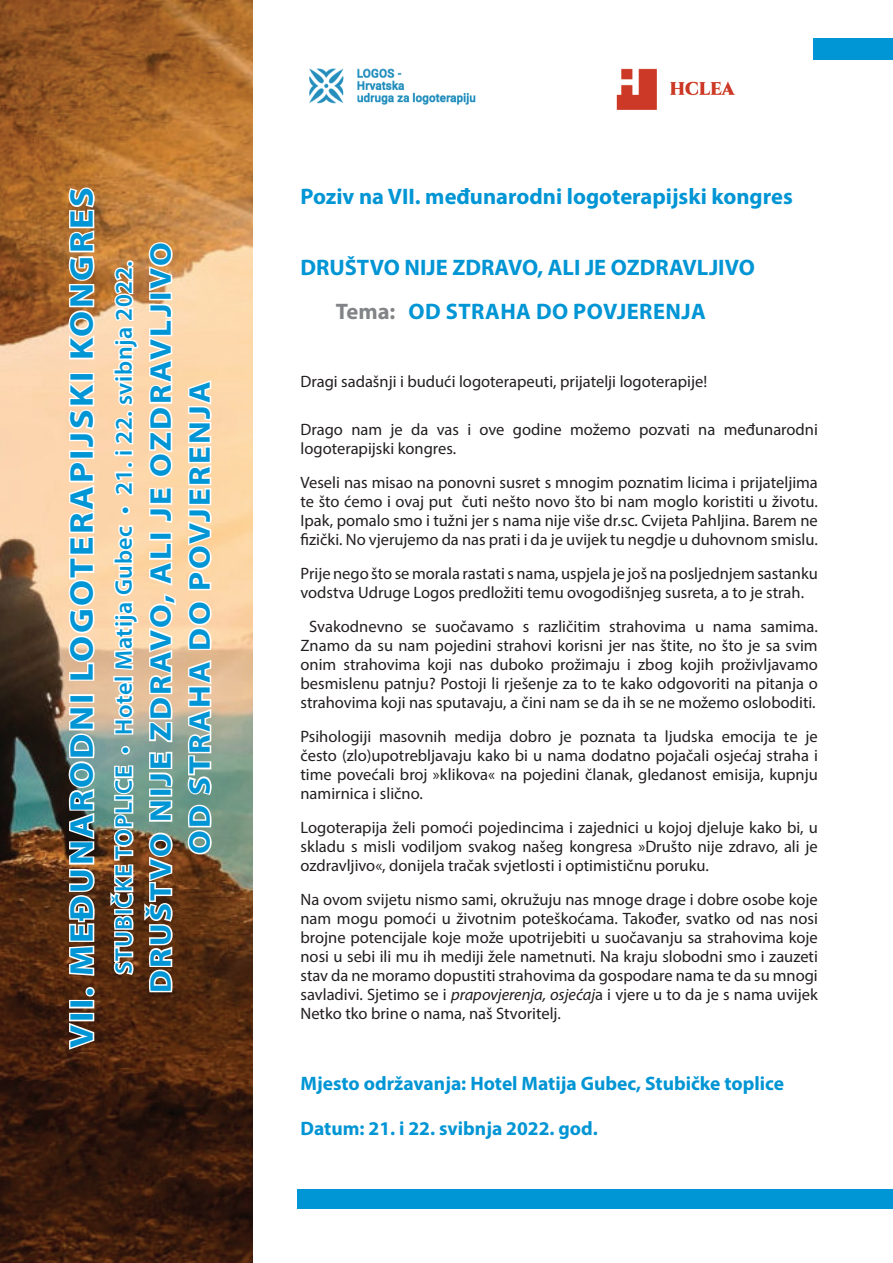
<style>
.page{position:relative;width:893px;height:1263px;background:#fff}
.page>*{position:absolute;margin:0;border:0;box-sizing:border-box;transform-origin:0 0}
.t1{font:700 33px "Myriad Pro";letter-spacing:.07em;color:#0095d4;scale:1.1 1}
.t2{font:700 30px/39px "Myriad Pro";letter-spacing:.07em;color:#0095d4;text-align:center;scale:1.1 1}
.t3{font:600 24px "Myriad Pro";letter-spacing:.025em;color:#0095d4}
.t4{font:700 22.5px/44px "Myriad Pro";letter-spacing:.005em;color:#0095d4}
.t5{font:700 19.5px "Myriad Pro";color:#0095d4}
.t6{font:16.5px/19px "Myriad Pro";color:#231f20;text-align:justify}
.s1{color:#828487}
.s2{font-style:italic}
</style>
<div class="page">
<div style="left:298px;top:1190px;width:595px;height:19px;background:#0095d4"></div>
<img style="left:0;top:0;width:252px;height:1263px">
<svg style="left:67px;top:1021px;width:30px;height:31px"></svg>
<div style="left:69px;top:1013px;width:25px;height:8px;border:3px solid #fff"></div>
<div style="left:69px;top:1000px;width:25px;height:8px;border:3px solid #fff"></div>
<div style="left:86px;top:987px;width:9px;height:9px;border:3px solid #fff;border-radius:50%"></div>
<img style="left:66px;top:706px;width:31px;height:271px">
<div style="left:69px;top:694px;width:25px;height:9px;border:3px solid #fff"></div>
<svg style="left:67px;top:460px;width:29px;height:222px"></svg>
<div style="left:69px;top:450px;width:25px;height:9px;border:3px solid #fff"></div>
<svg style="left:67px;top:379px;width:29px;height:71px"></svg>
<div style="left:69px;top:373px;width:25px;height:8px;border:3px solid #fff"></div>
<svg style="left:66px;top:186px;width:31px;height:175px"></svg>
<svg style="left:109px;top:764px;width:26px;height:213px"></svg>
<div style="left:121px;top:746px;width:9px;height:9px;border:3px solid #fff;border-radius:50%"></div>
<svg style="left:113px;top:680px;width:23px;height:56px"></svg>
<svg style="left:112px;top:523px;width:28px;height:149px"></svg>
<div style="left:121px;top:506px;width:9px;height:9px;border:3px solid #fff;border-radius:50%"></div>
<svg style="left:113px;top:470px;width:22px;height:28px"></svg>
<div style="left:127px;top:462px;width:7px;height:6px;border:3px solid #fff;border-radius:50%"></div>
<svg style="left:113px;top:416px;width:22px;height:40px"></svg>
<div style="left:127px;top:411px;width:7px;height:6px;border:3px solid #fff;border-radius:50%"></div>
<svg style="left:112px;top:266px;width:28px;height:142px"></svg>
<div style="left:127px;top:260px;width:7px;height:7px;border:3px solid #fff;border-radius:50%"></div>
<svg style="left:143px;top:831px;width:32px;height:163px"></svg>
<svg style="left:146px;top:799px;width:29px;height:24px"></svg>
<div style="left:149px;top:788px;width:23px;height:9px;border:3px solid #fff"></div>
<svg style="left:148px;top:750px;width:26px;height:39px"></svg>
<svg style="left:147px;top:541px;width:31px;height:203px"></svg>
<div style="left:149px;top:532px;width:23px;height:9px;border:3px solid #fff"></div>
<svg style="left:148px;top:486px;width:26px;height:39px"></svg>
<svg style="left:147px;top:302px;width:28px;height:177px"></svg>
<div style="left:149px;top:292px;width:23px;height:8px;border:3px solid #fff"></div>
<svg style="left:147px;top:241px;width:28px;height:52px"></svg>
<svg style="left:186px;top:803px;width:27px;height:53px"></svg>
<svg style="left:186px;top:658px;width:27px;height:139px"></svg>
<svg style="left:186px;top:600px;width:27px;height:52px"></svg>
<svg style="left:185px;top:378px;width:29px;height:214px"></svg>
<div style="left:813px;top:38px;width:80px;height:22px;background:#0095d4"></div>
<img style="left:309px;top:68px;width:167px;height:37px">
<img style="left:616px;top:68px;width:120px;height:42px">
<h1 class="t1" style="left:60px;top:1048px;width:783px;rotate:-90deg">VII. međunarodni logoterapijski kongres</h1>
<h3 class="t3" style="left:108px;top:974px;width:715px;rotate:-90deg">STUBIČKE TOPLICE • Hotel Matija Gubec • 21. i 22. svibnja 2022.</h3>
<h2 class="t2" style="left:140px;top:993px;width:684px;rotate:-90deg">Društvo nije zdravo, ali je ozdravljivo<br>Od straha do povjerenja</h2>
<h3 class="t4" style="left:300px;top:174px;width:494px">Poziv na VII. međunarodni logoterapijski kongres</h3>
<h3 class="t4" style="left:300px;top:245px;width:15px">DRUŠT</h3>
<h3 class="t4" style="left:370px;top:245px;width:98px">VO NIJE ZDRA</h3>
<h3 class="t4" style="left:508px;top:245px;width:119px">VO, ALI JE OZDRA</h3>
<h3 class="t4" style="left:336px;top:245px;width:419px;text-indent:347px">VLJ IVO<br><span class="s1">Tema:</span> Od straha do povjerenja</h3>
<p class="t6" style="left:300px;top:371px;width:408px">Dragi sadašnji i budući logoterapeuti, prijatelji logoterapije!</p>
<p class="t6" style="left:300px;top:420px;width:519px">Drago nam je da vas i ove godine možemo pozvati na međunarodni logoterapijski kongres.</p>
<p class="t6" style="left:300px;top:473px;width:519px">Veseli nas misao na ponovni susret s mnogim poznatim licima i prijateljima te što ćemo i ovaj put čuti nešto novo što bi nam moglo koristiti u životu.<br>Ipak, pomalo smo i tužni jer s nama nije više dr.sc. Cvijeta Pahljina. Barem ne fizički. No vjerujemo da nas prati i da je uvijek tu negdje u duhovnom smislu.</p>
<p class="t6" style="left:300px;top:564px;width:519px">Prije nego što se morala rastati s nama, uspjela je još na posljednjem sastanku vodstva Udruge Logos predložiti temu ovogodišnjeg susreta, a to je strah.</p>
<p class="t6" style="left:300px;top:617px;width:519px;text-align:center">Svakodnevno se suočavamo s različitim strahovima u nama samima.<br>Znamo da su nam pojedini strahovi korisni jer nas štite, no što je sa svim onim strahovima koji nas duboko prožimaju i zbog kojih proživljavamo besmislenu patnju? Postoji li rješenje za to te kako odgovoriti na pitanja o strahovima koji nas sputavaju, a čini nam se da ih se ne možemo osloboditi.</p>
<p class="t6" style="left:300px;top:727px;width:519px">Psihologiji masovnih medija dobro je poznata ta ljudska emocija te je često (zlo)upotrebljavaju kako bi u nama dodatno pojačali osjećaj straha i time povećali broj »klikova« na pojedini članak, gledanost emisija, kupnju namirnica i slično.</p>
<p class="t6" style="left:300px;top:818px;width:519px">Logoterapija želi pomoći pojedincima i zajednici u kojoj djeluje kako bi, u skladu s misli vodiljom svakog našeg kongresa »Društo nije zdravo, ali je ozdravljivo«, donijela tračak svjetlosti i optimističnu poruku.</p>
<p class="t6" style="left:300px;top:889px;width:519px">Na ovom svijetu nismo sami, okružuju nas mnoge drage i dobre osobe koje nam mogu pomoći u životnim poteškoćama. Također, svatko od nas nosi brojne potencijale koje može upotrijebiti u suočavanju sa strahovima koje nosi u sebi ili mu ih mediji žele nametnuti. Na kraju slobodni smo i zauzeti stav da ne moramo dopustiti strahovima da gospodare nama te da su mnogi savladivi. Sjetimo se i <span class="s2">prapovjerenja, osjećaj</span>a i vjere u to da je s nama uvijek Netko tko brine o nama, naš Stvoritelj.</p>
<p class="t5" style="left:300px;top:1071px;width:485px">Mjesto održavanja: Hotel Matija Gubec, Stubičke toplice</p>
<p class="t5" style="left:300px;top:1116px;width:299px">Datum: 21. i 22. svibnja 2022. god.</p>
</div>
